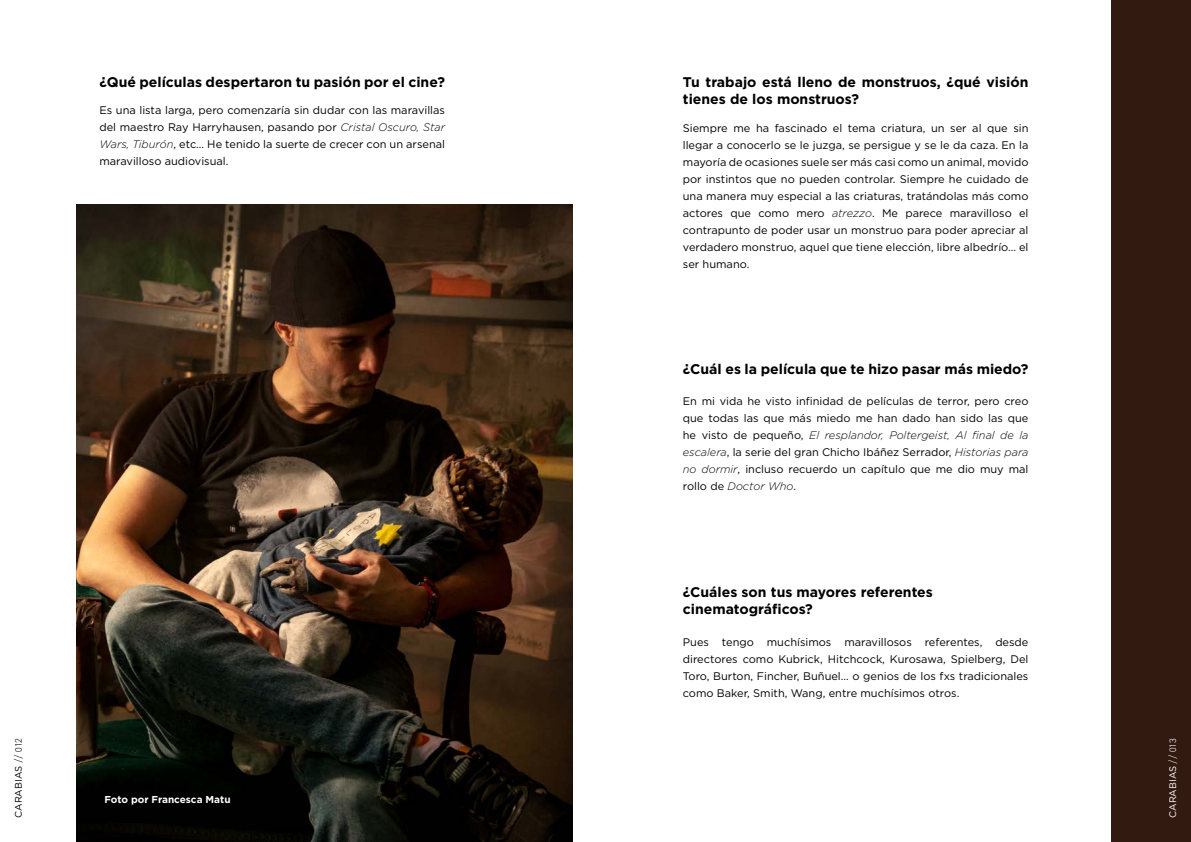
<style>
.page{position:relative;width:1191px;height:842px;background:#fff}
.page>*{position:absolute;margin:0;border:0;box-sizing:border-box;transform-origin:0 0}
.t1{font:700 14px/17px "Gotham";color:#000}
.t2{font:11px/17px "Gotham";color:#000;text-align:justify}
.t3{font:700 10px "Gotham";color:#fff}
.t4{font:9.5px "Gotham";color:#000}
.t5{font:9.5px "Gotham";color:#fff}
.s1{font-weight:300;font-style:italic}
.s2{font-family:"DIN2014";font-weight:300}
</style>
<div class="page">
<img style="left:77px;top:205px;width:495px;height:637px">
<div style="left:1111px;top:0;width:80px;height:842px;background:#331a11"></div>
<p class="t1" style="left:99px;top:74px;width:347px">¿Qué películas despertaron tu pasión por el cine?</p>
<p class="t2" style="left:99px;top:101px;width:347px">Es una lista larga, pero comenzaría sin dudar con las maravillas del maestro Ray Harryhausen, pasando por <span class="s1">Cristal Oscuro, Star Wars, Tiburón</span>, etc… He tenido la suerte de crecer con un arsenal maravilloso audiovisual.</p>
<p class="t4" style="left:12px;top:818px;width:81px;rotate:-90deg">CARABIAS <span class="s2">// 012</span></p>
<p class="t3" style="left:104px;top:793px;width:128px">Foto por Francesca Matu</p>
<p class="t1" style="left:683px;top:74px;width:347px">Tu trabajo está lleno de monstruos, ¿qué visión tienes de los monstruos?</p>
<p class="t2" style="left:683px;top:120px;width:347px">Siempre me ha fascinado el tema criatura, un ser al que sin llegar a conocerlo se le juzga, se persigue y se le da caza. En la mayoría de ocasiones suele ser más casi como un animal, movido por instintos que no pueden controlar. Siempre he cuidado de una manera muy especial a las criaturas, tratándolas más como actores que como mero <span class="s1">atrezzo</span>. Me parece maravilloso el contrapunto de poder usar un monstruo para poder apreciar al verdadero monstruo, aquel que tiene elección, libre albedrío… el ser humano.</p>
<p class="t1" style="left:683px;top:360px;width:347px">¿Cuál es la película que te hizo pasar más miedo?</p>
<p class="t2" style="left:683px;top:393px;width:347px">En mi vida he visto infinidad de películas de terror, pero creo que todas las que más miedo me han dado han sido las que he visto de pequeño, <span class="s1">El resplandor, Poltergeist, Al final de la escalera</span>, la serie del gran Chicho Ibáñez Serrador, <span class="s1">Historias para no dormir</span>, incluso recuerdo un capítulo que me dio muy mal rollo de <span class="s1">Doctor Who</span>.</p>
<p class="t1" style="left:683px;top:584px;width:251px">¿Cuáles son tus mayores referentes cinematográficos?</p>
<p class="t2" style="left:683px;top:633px;width:347px">Pues tengo muchísimos maravillosos referentes, desde directores como Kubrick, Hitchcock, Kurosawa, Spielberg, Del Toro, Burton, Fincher, Buñuel… o genios de los fxs tradicionales como Baker, Smith, Wang, entre muchísimos otros.</p>
<p class="t5" style="left:1166px;top:818px;width:81px;rotate:-90deg">CARABIAS <span class="s2">// 013</span></p>
</div>
